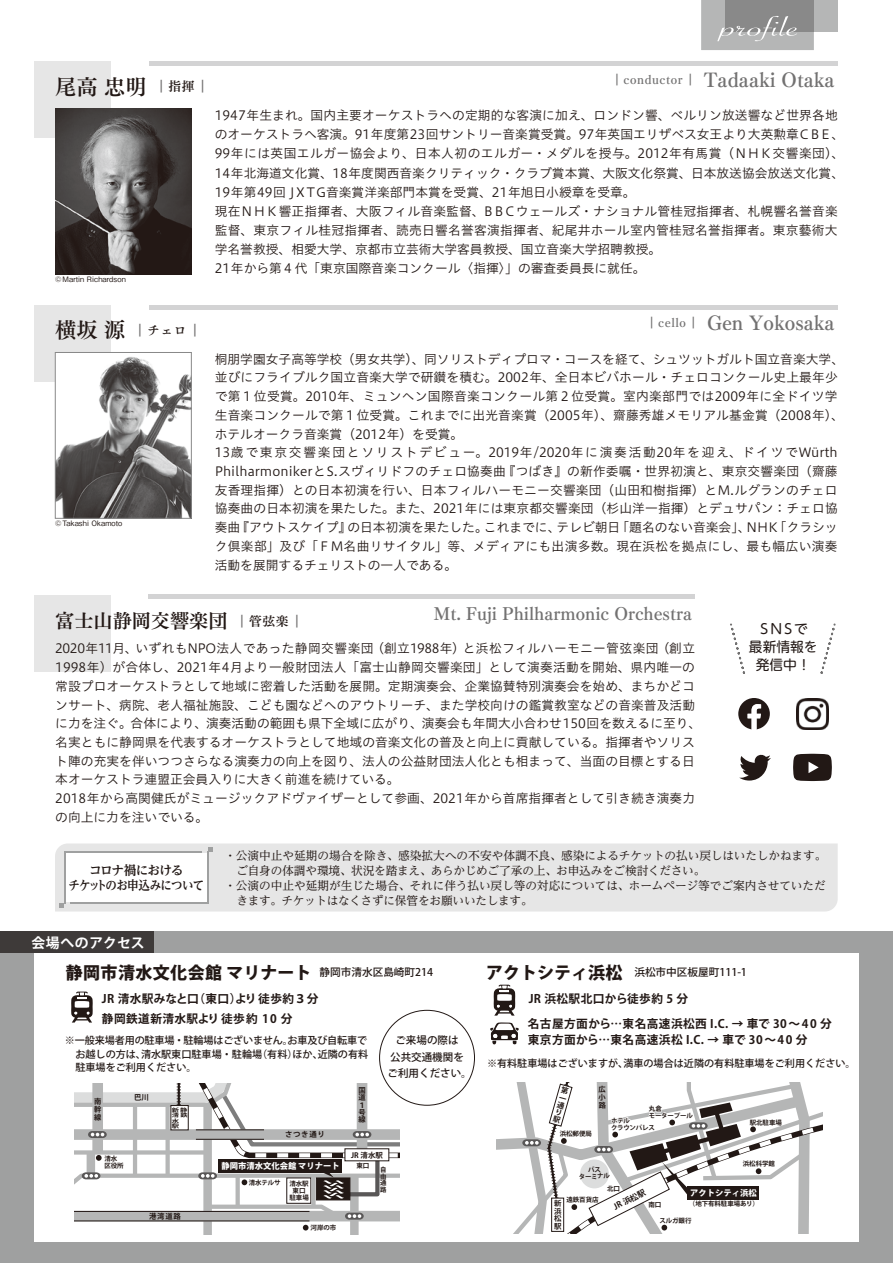
<style>
.page{position:relative;width:893px;height:1263px;background:#fff}
.page>*{position:absolute;margin:0;border:0;box-sizing:border-box;transform-origin:0 0}
.t1{font:28.65px "Savoye Let Plain";color:#fff;scale:1.84 1}
.t2{font:21.3px "Tsuku Min Pro B";color:#221815}
.t3{font:19.2px "Tsuku Min Pro B";color:#727171}
.t4{font:19.2px "Tsuku Min Pro B";color:#221815}
.t5{font:16.95px "Tsuku Min Pro B";color:#727171}
.t6{font:800 16.95px "Koz Go Pro";letter-spacing:.025em;color:#221815}
.t7{font:13.8px/17.9px "UD Shin M Go Pr 6";color:#221815;text-align:center}
.t8{font:700 13.8px "Koz Go Pro";letter-spacing:.045em;color:#fff}
.t9{font:12.75px/18.8px "Hiragino UD Sans Std W3";letter-spacing:.005em;color:#221815}
.t10{font:700 12.75px/15.3px "UD Reimin Pr 6";letter-spacing:-.07em;color:#221815;text-align:center}
.t11{font:11.7px "UD Reimin Pr 6";letter-spacing:-.015em;color:#221815}
.t12{font:700 11.7px/20.2px "Koz Go Pro";letter-spacing:.035em;color:#221815}
.t13{font:500 10.65px "Koz Go Pro";color:#221815}
.t14{font:500 10.5px/16.2px "Koz Go Pro";color:#221815;text-align:center}
.t15{font:500 10.05px/13.8px "Koz Go Pro";color:#221815;text-align:justify}
.t16{font:800 8.4px "Koz Go Pro";color:#fff}
.t17{font:700 8.1px "Koz Go Pro";color:#221815}
.t18{font:500 7.5px "Gothic BBB Pro";letter-spacing:.02em;color:#221815}
.t19{font:700 7.35px/7.4px "Koz Go Pro";letter-spacing:.095em;color:#221815;text-align:justify}
.t20{font:700 6.45px/6.4px "Koz Go Pro";letter-spacing:-.015em;color:#221815}
.t21{font:700 6.45px/6.9px "Koz Go Pro";letter-spacing:-.04em;color:#221815}
.t22{font:700 6.45px "Koz Go Pro";letter-spacing:-.045em;color:#221815}
.t23{font:700 5.4px/5.4px "Koz Go Pro";color:#221815;scale:1.37 1}
.s1{font-size:11.7px}
.s2{font-size:12.75px;color:#727171}
.s3{font-size:12.75px}
.s4{font-weight:800;font-size:16.95px}
</style>
<div class="page">
<div style="left:0;top:932px;width:893px;height:331px;background:#9fa0a0"></div>
<div style="left:34px;top:953px;width:825px;height:288px;background:#fff"></div>
<div style="left:0;top:932px;width:154px;height:21px;background:#3e3a39"></div>
<div style="left:350px;top:1176px;width:9px;height:59px;background:#b5b6b6"></div>
<div style="left:203px;top:1105px;width:9px;height:130px;background:#b5b6b6"></div>
<svg style="left:74px;top:1083px;width:326px;height:147px"></svg>
<div style="left:218px;top:1159px;width:123px;height:13px;background:#221815"></div>
<svg style="left:490px;top:1022px;width:29px;height:23px"></svg>
<svg style="left:494px;top:985px;width:21px;height:30px"></svg>
<svg style="left:71px;top:991px;width:22px;height:31px"></svg>
<div style="left:701px;top:0;width:113px;height:50px;background:#b5b6b6"></div>
<div style="left:814px;top:0;width:24px;height:32px;background:#b5b6b6"></div>
<div style="left:725px;top:0;width:89px;height:32px;background:#898989"></div>
<hr style="left:149px;top:305px;width:689px;height:4px;background:#d3d3d4">
<div style="left:34px;top:305px;width:77px;height:77px;background:#e6e6e6"></div>
<hr style="left:149px;top:62px;width:689px;height:4px;background:#d3d3d4">
<div style="left:34px;top:62px;width:77px;height:76px;background:#e6e6e6"></div>
<hr style="left:149px;top:595px;width:546px;height:4px;background:#d3d3d4">
<div style="left:34px;top:595px;width:77px;height:76px;background:#e6e6e6"></div>
<img style="left:55px;top:109px;width:137px;height:166px">
<img style="left:57px;top:354px;width:133px;height:162px">
<div style="left:55px;top:352px;width:137px;height:166px;border:1px solid #898989"></div>
<div style="left:55px;top:843px;width:783px;height:68px;background:#e6e6e6"></div>
<img style="left:797px;top:698px;width:31px;height:32px">
<svg style="left:793px;top:754px;width:39px;height:27px"></svg>
<svg style="left:739px;top:754px;width:32px;height:26px"></svg>
<svg style="left:738px;top:698px;width:32px;height:31px"></svg>
<svg style="left:730px;top:623px;width:15px;height:51px"></svg>
<svg style="left:820px;top:623px;width:16px;height:51px"></svg>
<svg style="left:59px;top:903px;width:5px;height:5px"></svg>
<svg style="left:209px;top:847px;width:4px;height:4px"></svg>
<div style="left:66px;top:853px;width:141px;height:49px;background:#fff"></div>
<hr style="left:64px;top:851px;width:2px;height:52px;background:#9fa0a0">
<hr style="left:207px;top:851px;width:2px;height:52px;background:#9fa0a0">
<hr style="left:66px;top:851px;width:136px;height:2px;background:#9fa0a0">
<hr style="left:70px;top:902px;width:137px;height:1px;background:#9fa0a0">
<svg style="left:496px;top:1082px;width:326px;height:151px"></svg>
<h1 class="t1" style="left:720px;top:8px;width:45px">profile</h1>
<h2 class="t2" style="left:55px;top:70px;width:152px">尾高 忠明 <sup>┃</sup> <sup>指揮</sup> <sup>┃</sup></h2>
<h3 class="t3" style="left:614px;top:64px;width:222px"><span class="s1">┃ conductor ┃</span> Tadaaki Otaka</h3>
<p class="t18" style="left:55px;top:273px;width:72px">©Martin Richardson</p>
<p class="t9" style="left:215px;top:105px;width:631px;line-height:19.2px">1947年生まれ。国内主要オーケストラへの定期的な客演に加え、ロンドン響、ベルリン放送響など世界各地のオーケストラへ客演。91年度第23回サントリー音楽賞受賞。97年英国エリザベス女王より大英勲章ＣＢＥ、99年には英国エルガー協会より、日本人初のエルガー・メダルを授与。2012年有馬賞（ＮＨＫ交響楽団）、14年北海道文化賞、18年度関西音楽クリティック・クラブ賞本賞、大阪文化祭賞、日本放送協会放送文化賞、19年第49回ＪＸＴＧ音楽賞洋楽部門本賞を受賞、21年旭日小綬章を受章。<br>現在ＮＨＫ響正指揮者、大阪フィル音楽監督、ＢＢＣウェールズ・ナショナル管桂冠指揮者、札幌響名誉音楽監督、東京フィル桂冠指揮者、読売日響名誉客演指揮者、紀尾井ホール室内管桂冠名誉指揮者。東京藝術大学名誉教授、相愛大学、京都市立芸術大学客員教授、国立音楽大学招聘教授。<br>21年から第４代「東京国際音楽コンクール〈指揮〉」の審査委員長に就任。</p>
<h2 class="t2" style="left:55px;top:313px;width:144px">横坂 源 <sup>┃</sup> <sup>チェロ</sup> <sup>┃</sup></h2>
<h3 class="t3" style="left:649px;top:308px;width:187px"><span class="s1">┃ cello ┃</span> Gen Yokosaka</h3>
<p class="t18" style="left:55px;top:517px;width:68px">©Takashi Okamoto</p>
<p class="t9" style="left:215px;top:349px;width:631px">桐朋学園女子高等学校（男女共学）、同ソリストディプロマ・コースを経て、シュツットガルト国立音楽大学、並びにフライブルク国立音楽大学で研鑚を積む。2002年、全日本ビバホール・チェロコンクール史上最年少で第１位受賞。2010年、ミュンヘン国際音楽コンクール第２位受賞。室内楽部門では2009年に全ドイツ学生音楽コンクールで第１位受賞。これまでに出光音楽賞（2005年）、齋藤秀雄メモリアル基金賞（2008年）、ホテルオークラ音楽賞（2012年）を受賞。<br>13歳で東京交響楽団とソリストデビュー。2019年/2020年に演奏活動20年を迎え、ドイツでWürth PhilharmonikerとS.スヴィリドフのチェロ協奏曲 『つばき』の新作委嘱・世界初演と、東京交響楽団（齋藤友香理指揮）との日本初演を行い、日本フィルハーモニー交響楽団（山田和樹指揮）とM.ルグランのチェロ協奏曲の日本初演を果たした。また、2021年には東京都交響楽団（杉山洋一指揮）とデュサパン：チェロ協奏曲『アウトスケイプ』の日本初演を果たした。これまでに、テレビ朝日「題名のない音楽会」、NHK「クラシック倶楽部」及び「ＦＭ名曲リサイタル」等、メディアにも出演多数。現在浜松を拠点にし、最も幅広い演奏活動を展開するチェリストの一人である。</p>
<h3 class="t4" style="left:55px;top:606px;width:246px">富士山静岡交響楽団 <span class="s2">┃</span> <span class="s3">管弦楽</span> <span class="s2">┃</span></h3>
<h3 class="t5" style="left:434px;top:600px;width:260px">Mt. Fuji Philharmonic Orchestra</h3>
<p class="t9" style="left:55px;top:638px;width:648px">2020年11月、いずれもNPO法人であった静岡交響楽団（創立1988年）と浜松フィルハーモニー管弦楽団（創立1998年）が合体し、2021年4月より一般財団法人「富士山静岡交響楽団」として演奏活動を開始、県内唯一の常設プロオーケストラとして地域に密着した活動を展開。定期演奏会、企業協賛特別演奏会を始め、まちかどコンサート、病院、老人福祉施設、こども園などへのアウトリーチ、また学校向けの鑑賞教室などの音楽普及活動に力を注ぐ。合体により、演奏活動の範囲も県下全域に広がり、演奏会も年間大小合わせ150回を数えるに至り、名実ともに静岡県を代表するオーケストラとして地域の音楽文化の普及と向上に貢献している。指揮者やソリスト陣の充実を伴いつつさらなる演奏力の向上を図り、法人の公益財団法人化とも相まって、当面の目標とする日本オーケストラ連盟正会員入りに大きく前進を続けている。<br>2018年から高関健氏がミュージックアドヴァイザーとして参画、2021年から首席指揮者として引き続き演奏力の向上に力を注いでいる。</p>
<p class="t7" style="left:749px;top:619px;width:70px">ＳＮＳで<br>最新情報を発信中！</p>
<p class="t10" style="left:69px;top:862px;width:137px">コロナ禍における<br>チケットのお申込みについて</p>
<p class="t8" style="left:31px;top:934px;width:115px">会場へのアクセス</p>
<p class="t11" style="left:225px;top:846px;width:603px">・公演中止や延期の場合を除き、感染拡大への不安や体調不良、感染によるチケットの払い戻しはいたしかねます。</p>
<p class="t11" style="left:236px;top:861px;width:471px">ご自身の体調や環境、状況を踏まえ、あらかじめご了承の上、お申込みをご検討ください。</p>
<p class="t11" style="left:225px;top:876px;width:603px">・公演の中止や延期が生じた場合、それに伴う払い戻し等の対応については、ホームページ等でご案内させていただ</p>
<p class="t11" style="left:236px;top:891px;width:298px">きます。チケットはなくさずに保管をお願いいたします。</p>
<h3 class="t6" style="left:66px;top:961px;width:247px">静岡市清水文化会館 マリナート</h3>
<p class="t12" style="left:102px;top:989px;width:218px">JR 清水駅みなと口（東口）より 徒歩約３分静岡鉄道新清水駅より 徒歩約 10 分</p>
<p class="t15" style="left:75px;top:1034px;width:294px;text-indent:-10px">※一般来場者用の駐車場・駐輪場はございません。お車及び自転車でお越しの方は、清水駅東口駐車場・駐輪場（有料）ほか、近隣の有料駐車場をご利用ください。</p>
<p class="t13" style="left:320px;top:965px;width:115px">静岡市清水区島崎町214</p>
<p class="t13" style="left:486px;top:965px;width:262px"><span class="s4">アクトシティ浜松</span> 浜松市中区板屋町111-1</p>
<p class="t12" style="left:528px;top:988px;width:305px;line-height:24.2px">JR 浜松駅北口から徒歩約 5 分<br>名古屋方面から…東名高速浜松西 I.C. → 車で 30～40 分</p>
<p class="t12" style="left:528px;top:1030px;width:281px">東京方面から…東名高速浜松 I.C. → 車で 30～40 分</p>
<p class="t15" style="left:487px;top:1056px;width:370px">※有料駐車場はございますが、満車の場合は近隣の有料駐車場をご利用ください。</p>
<p class="t14" style="left:388px;top:1033px;width:86px">ご来場の際は<br>公共交通機関をご利用ください。</p>
<p class="t19" style="left:94px;top:1098px;width:9px;line-height:7.9px">南幹線</p>
<p class="t20" style="left:104px;top:1155px;width:21px;line-height:7.4px">清水区役所</p>
<p class="t19" style="left:134px;top:1094px;width:16px">巴川</p>
<p class="t19" style="left:358px;top:1087px;width:9px;text-align:left">国道<br>１号線</p>
<p class="t23" style="left:172px;top:1108px;width:13px">新静清鉄水駅</p>
<p class="t19" style="left:149px;top:1213px;width:33px">港湾道路</p>
<p class="t19" style="left:285px;top:1131px;width:42px">さつき通り</p>
<p class="t16" style="left:222px;top:1160px;width:120px">静岡市清水文化会館 マリナート</p>
<p class="t20" style="left:249px;top:1179px;width:33px">清水テルサ</p>
<p class="t20" style="left:289px;top:1181px;width:21px;line-height:7.1px;text-align:center">清水駅東口駐車場</p>
<p class="t20" style="left:311px;top:1225px;width:27px">河岸の市</p>
<p class="t19" style="left:351px;top:1152px;width:33px">JR 清水駅</p>
<p class="t20" style="left:356px;top:1163px;width:14px">東口</p>
<p class="t20" style="left:380px;top:1167px;width:8px">自由通路</p>
<p class="t19" style="left:562px;top:1087px;width:5px;rotate:16deg">第一通り駅</p>
<p class="t20" style="left:560px;top:1130px;width:34px">浜松郵便局</p>
<p class="t21" style="left:649px;top:1106px;width:46px">丸倉<br>モータープール</p>
<p class="t20" style="left:611px;top:1118px;width:21px">ホテル</p>
<p class="t20" style="left:750px;top:1119px;width:34px">駅北駐車場</p>
<p class="t22" style="left:611px;top:1123px;width:45px">クラウンパレス</p>
<p class="t20" style="left:579px;top:1166px;width:33px;line-height:6.9px;text-align:center">バス<br>ターミナル</p>
<p class="t20" style="left:743px;top:1160px;width:34px">浜松科学館</p>
<p class="t20" style="left:566px;top:1196px;width:34px">遠鉄百貨店</p>
<p class="t19" style="left:554px;top:1200px;width:9px">新浜松駅</p>
<p class="t20" style="left:607px;top:1186px;width:14px">北口</p>
<p class="t17" style="left:612px;top:1202px;width:36px;rotate:-27deg">JR 浜松駅</p>
<p class="t20" style="left:648px;top:1202px;width:14px">南口</p>
<p class="t16" style="left:690px;top:1188px;width:68px">アクトシティ浜松</p>
<p class="t20" style="left:689px;top:1201px;width:71px">（地下有料駐車場あり）</p>
<p class="t20" style="left:659px;top:1218px;width:34px">スルガ銀行</p>
</div>
